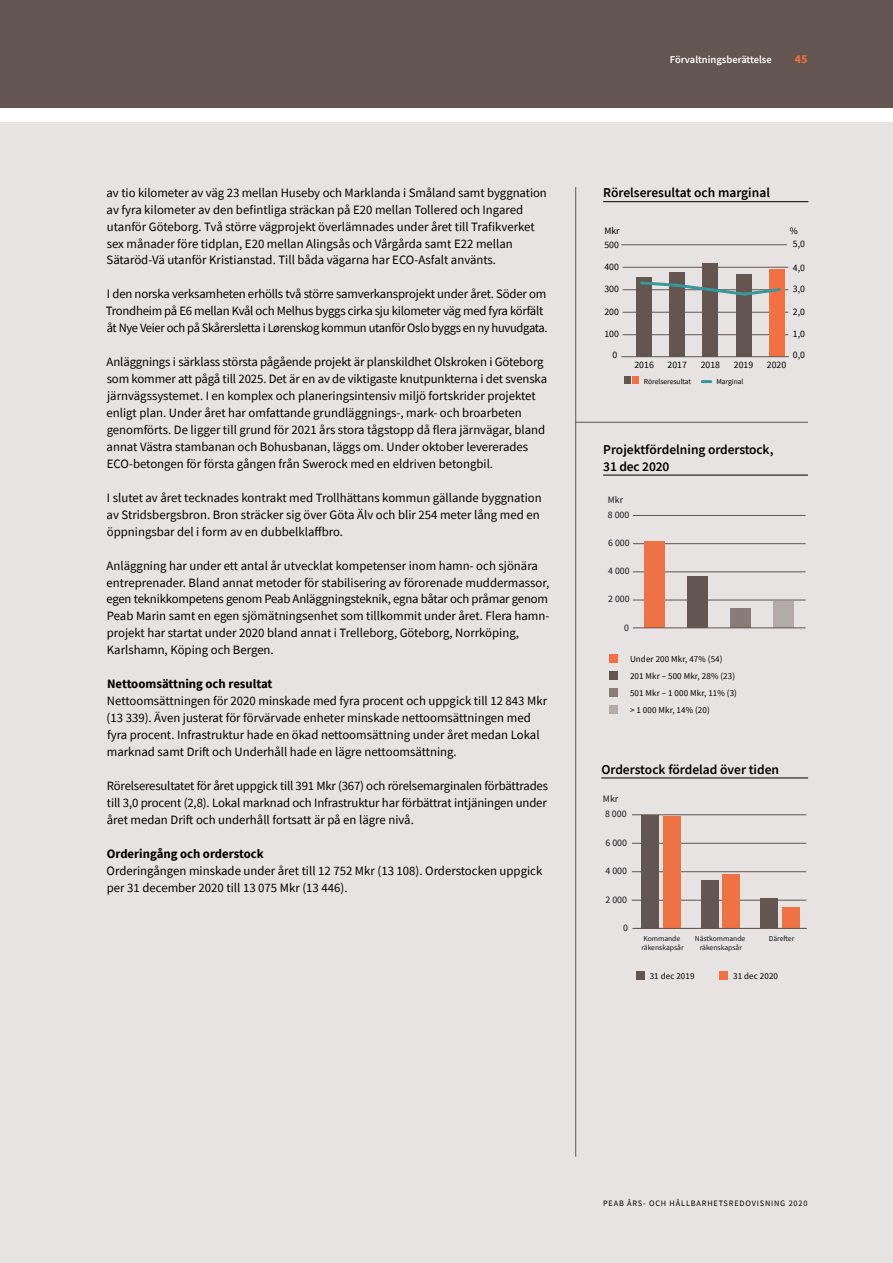
<style>
.page{position:relative;width:893px;height:1263px;background:#fff}
.page>*{position:absolute;margin:0;border:0;box-sizing:border-box;transform-origin:0 0}
.t1{font:600 13.5px/16.2px "Source Sans Pro";color:#000}
.t2{font:12.75px/17px "Source Sans Pro";color:#000}
.t3{font:12.75px/17px "Source Sans Pro";letter-spacing:-.02em;color:#000}
.t4{font:700 12.75px "Source Sans Pro";color:#000}
.t5{font:700 12px "Source Sans Pro";color:#f37043}
.t6{font:600 10.5px "Source Sans Pro";color:#fff}
.t7{font:9.9px "Source Sans Pro";color:#14141c}
.t8{font:9.75px "Source Sans Pro";color:#000}
.t9{font:9.75px "Source Sans Pro";color:#14141c}
.t10{font:9px/17.2px "Source Sans Pro";letter-spacing:.01em;color:#000}
.t11{font:8.25px "Source Sans Pro";letter-spacing:.1em;color:#000}
.t12{font:7.65px/9.1px "Source Sans Pro";color:#14141c}
.t13{font:7.5px "Source Sans Pro";color:#000}
</style>
<div class="page">
<div style="left:0;top:0;width:893px;height:107px;background:#63554f"></div>
<div style="left:0;top:122px;width:893px;height:1141px;background:#e7e3e2"></div>
<hr style="left:575px;top:187px;width:1px;height:970px;background:#63554f">
<hr style="left:575px;top:422px;width:233px;height:1px;background:#63554f">
<hr style="left:603px;top:475px;width:205px;height:1px;background:#000">
<hr style="left:633px;top:600px;width:172px;height:1px;background:#63554f">
<hr style="left:633px;top:572px;width:172px;height:1px;background:#63554f">
<hr style="left:633px;top:543px;width:172px;height:1px;background:#63554f">
<hr style="left:633px;top:515px;width:172px;height:1px;background:#63554f">
<div style="left:644px;top:541px;width:21px;height:87px;background:#ef7244"></div>
<div style="left:687px;top:576px;width:21px;height:52px;background:#63554f"></div>
<div style="left:730px;top:608px;width:21px;height:20px;background:#897c78"></div>
<div style="left:774px;top:602px;width:20px;height:26px;background:#b4aba8"></div>
<hr style="left:633px;top:628px;width:172px;height:1px;background:#63554f">
<div style="left:609px;top:654px;width:8px;height:8px;background:#f37043"></div>
<div style="left:609px;top:671px;width:8px;height:9px;background:#63554f"></div>
<div style="left:609px;top:688px;width:8px;height:9px;background:#897c78"></div>
<div style="left:609px;top:705px;width:8px;height:9px;background:#b4aba8"></div>
<hr style="left:603px;top:201px;width:205px;height:1px;background:#000">
<hr style="left:623px;top:334px;width:165px;height:1px;background:#63554f">
<hr style="left:623px;top:312px;width:165px;height:1px;background:#63554f">
<hr style="left:623px;top:289px;width:165px;height:1px;background:#63554f">
<hr style="left:623px;top:267px;width:165px;height:1px;background:#63554f">
<hr style="left:621px;top:244px;width:166px;height:1px;background:#63554f">
<div style="left:636px;top:277px;width:16px;height:80px;background:#63554f"></div>
<div style="left:669px;top:273px;width:16px;height:84px;background:#63554f"></div>
<div style="left:702px;top:264px;width:16px;height:93px;background:#63554f"></div>
<div style="left:736px;top:274px;width:15px;height:83px;background:#63554f"></div>
<div style="left:769px;top:269px;width:16px;height:88px;background:#f37043"></div>
<hr style="left:621px;top:356px;width:168px;height:1px;background:#63554f">
<svg style="left:640px;top:280px;width:141px;height:17px"></svg>
<svg style="left:702px;top:380px;width:9px;height:3px"></svg>
<div style="left:625px;top:377px;width:6px;height:7px;background:#63554f"></div>
<div style="left:632px;top:377px;width:7px;height:7px;background:#f37043"></div>
<hr style="left:601px;top:778px;width:207px;height:1px;background:#000">
<hr style="left:632px;top:900px;width:174px;height:1px;background:#63554f">
<hr style="left:632px;top:871px;width:174px;height:1px;background:#63554f">
<hr style="left:632px;top:843px;width:174px;height:1px;background:#63554f">
<hr style="left:632px;top:814px;width:174px;height:1px;background:#63554f">
<div style="left:642px;top:815px;width:17px;height:113px;background:#63554f"></div>
<div style="left:663px;top:817px;width:18px;height:111px;background:#ef7244"></div>
<div style="left:701px;top:880px;width:17px;height:49px;background:#63554f"></div>
<div style="left:723px;top:875px;width:17px;height:53px;background:#ef7244"></div>
<div style="left:760px;top:899px;width:18px;height:29px;background:#63554f"></div>
<div style="left:782px;top:907px;width:17px;height:22px;background:#ef7244"></div>
<hr style="left:632px;top:928px;width:175px;height:1px;background:#63554f">
<div style="left:636px;top:971px;width:9px;height:8px;background:#63554f"></div>
<div style="left:719px;top:971px;width:8px;height:8px;background:#f37043"></div>
<p class="t2" style="left:107px;top:184px;width:442px">av tio kilometer av väg 23 mellan Huseby och Marklanda i Småland samt byggnation av fyra kilometer av den befintliga sträckan på E20 mellan Tollered och Ingared utanför Göteborg. Två större vägprojekt överlämnades under året till Trafikverket sex månader före tidplan, E20 mellan Alingsås och Vårgårda samt E22 mellan Sätaröd-Vä utanför Kristianstad. Till båda vägarna har ECO-Asfalt använts.</p>
<p class="t3" style="left:106px;top:286px;width:443px">I den norska verksamheten erhölls två större samverkansprojekt under året. Söder om<br>Trondheim på E6 mellan Kvål och Melhus byggs cirka sju kilometer väg med fyra körfält åt Nye Veier och på Skårersletta i Lørenskog kommun utanför Oslo byggs en ny huvudgata.</p>
<p class="t2" style="left:106px;top:353px;width:442px">Anläggnings i särklass största pågående projekt är planskildhet Olskroken i Göteborg som kommer att pågå till 2025. Det är en av de viktigaste knutpunkterna i det svenska järnvägssystemet. I en komplex och planeringsintensiv miljö fortskrider projektet enligt plan. Under året har omfattande grundläggnings-, mark- och broarbeten genomförts. De ligger till grund för 2021 års stora tågstopp då flera järnvägar, bland annat Västra stambanan och Bohusbanan, läggs om. Under oktober levererades ECO-betongen för första gången från Swerock med en eldriven betongbil.</p>
<p class="t2" style="left:107px;top:489px;width:437px">I slutet av året tecknades kontrakt med Trollhättans kommun gällande byggnation av Stridsbergsbron. Bron sträcker sig över Göta Älv och blir 254 meter lång med en öppningsbar del i form av en dubbelklaffbro.</p>
<p class="t2" style="left:106px;top:557px;width:444px">Anläggning har under ett antal år utvecklat kompetenser inom hamn- och sjönära entreprenader. Bland annat metoder för stabilisering av förorenade muddermassor, egen teknikkompetens genom Peab Anläggningsteknik, egna båtar och pråmar genom Peab Marin samt en egen sjömätningsenhet som tillkommit under året. Flera hamn&shy;projekt har startat under 2020 bland annat i Trelleborg, Göteborg, Norrköping, Karlshamn, Köping och Bergen.</p>
<p class="t4" style="left:107px;top:675px;width:167px">Nettoomsättning och resultat</p>
<p class="t2" style="left:107px;top:692px;width:442px">Nettoomsättningen för 2020 minskade med fyra procent och uppgick till 12 843 Mkr (13 339). Även justerat för förvärvade enheter minskade nettoomsättningen med fyra procent. Infrastruktur hade en ökad nettoomsättning under året medan Lokal marknad samt Drift och Underhåll hade en lägre nettoomsättning.</p>
<p class="t2" style="left:107px;top:777px;width:443px;text-align:justify">Rörelseresultatet för året uppgick till 391 Mkr (367) och rörelsemarginalen förbättrades till 3,0 procent (2,8). Lokal marknad och Infrastruktur har förbättrat intjäningen under året medan Drift och underhåll fortsatt är på en lägre nivå.</p>
<p class="t4" style="left:107px;top:845px;width:159px">Orderingång och orderstock</p>
<p class="t2" style="left:107px;top:862px;width:437px">Orderingången minskade under året till 12 752 Mkr (13 108). Orderstocken uppgick per 31 december 2020 till 13 075 Mkr (13 446).</p>
<p class="t6" style="left:670px;top:53px;width:103px">Förvaltningsberättelse</p>
<p class="t5" style="left:795px;top:51px;width:14px">45</p>
<p class="t1" style="left:603px;top:184px;width:168px">Rörelseresultat och marginal</p>
<p class="t8" style="left:604px;top:224px;width:17px">Mkr</p>
<p class="t8" style="left:790px;top:224px;width:10px">%</p>
<p class="t8" style="left:604px;top:238px;width:16px">500</p>
<p class="t8" style="left:793px;top:238px;width:14px">5,0</p>
<p class="t8" style="left:604px;top:261px;width:16px">400</p>
<p class="t8" style="left:793px;top:262px;width:14px">4,0</p>
<p class="t8" style="left:604px;top:283px;width:16px">300</p>
<p class="t8" style="left:793px;top:283px;width:14px">3,0</p>
<p class="t8" style="left:604px;top:305px;width:16px">200</p>
<p class="t8" style="left:793px;top:305px;width:14px">2,0</p>
<p class="t8" style="left:604px;top:328px;width:16px">100</p>
<p class="t8" style="left:793px;top:328px;width:14px">1,0</p>
<p class="t8" style="left:613px;top:349px;width:6px">0</p>
<p class="t8" style="left:793px;top:349px;width:14px">0,0</p>
<p class="t8" style="left:634px;top:359px;width:21px">2016</p>
<p class="t8" style="left:668px;top:359px;width:21px">2017</p>
<p class="t8" style="left:701px;top:359px;width:21px">2018</p>
<p class="t8" style="left:734px;top:359px;width:21px">2019</p>
<p class="t8" style="left:767px;top:359px;width:21px">2020</p>
<p class="t13" style="left:644px;top:377px;width:49px">Rörelseresultat</p>
<p class="t13" style="left:716px;top:377px;width:29px">Marginal</p>
<p class="t1" style="left:603px;top:442px;width:172px">Projektfördelning orderstock,<br>31 dec 2020</p>
<p class="t9" style="left:608px;top:493px;width:17px">Mkr</p>
<p class="t9" style="left:608px;top:508px;width:23px">8 000</p>
<p class="t9" style="left:608px;top:537px;width:23px">6 000</p>
<p class="t9" style="left:608px;top:565px;width:23px">4 000</p>
<p class="t9" style="left:608px;top:593px;width:23px">2 000</p>
<p class="t9" style="left:624px;top:621px;width:6px">0</p>
<p class="t10" style="left:630px;top:650px;width:108px">Under 200 Mkr, 47% (54)<br>201 Mkr – 500 Mkr, 28% (23)<br>501 Mkr – 1 000 Mkr, 11% (3) &gt; 1 000 Mkr, 14% (20)</p>
<p class="t1" style="left:601px;top:761px;width:179px">Orderstock fördelad över tiden</p>
<p class="t7" style="left:603px;top:792px;width:17px">Mkr</p>
<p class="t7" style="left:605px;top:807px;width:23px">8 000</p>
<p class="t7" style="left:605px;top:836px;width:23px">6 000</p>
<p class="t7" style="left:605px;top:864px;width:23px">4 000</p>
<p class="t7" style="left:605px;top:893px;width:23px">2 000</p>
<p class="t7" style="left:623px;top:922px;width:6px">0</p>
<p class="t12" style="left:641px;top:934px;width:44px">Kommande räkenskapsår</p>
<p class="t12" style="left:695px;top:934px;width:52px;text-align:center">Nästkommande räkenskapsår</p>
<p class="t12" style="left:769px;top:934px;width:27px">Därefter</p>
<p class="t10" style="left:650px;top:967px;width:46px">31 dec 2019</p>
<p class="t10" style="left:733px;top:967px;width:46px">31 dec 2020</p>
<p class="t11" style="left:603px;top:1198px;width:206px">PEAB ÅRS- OCH HÅLLBARHETSREDOVISNING 2020</p>
</div>
